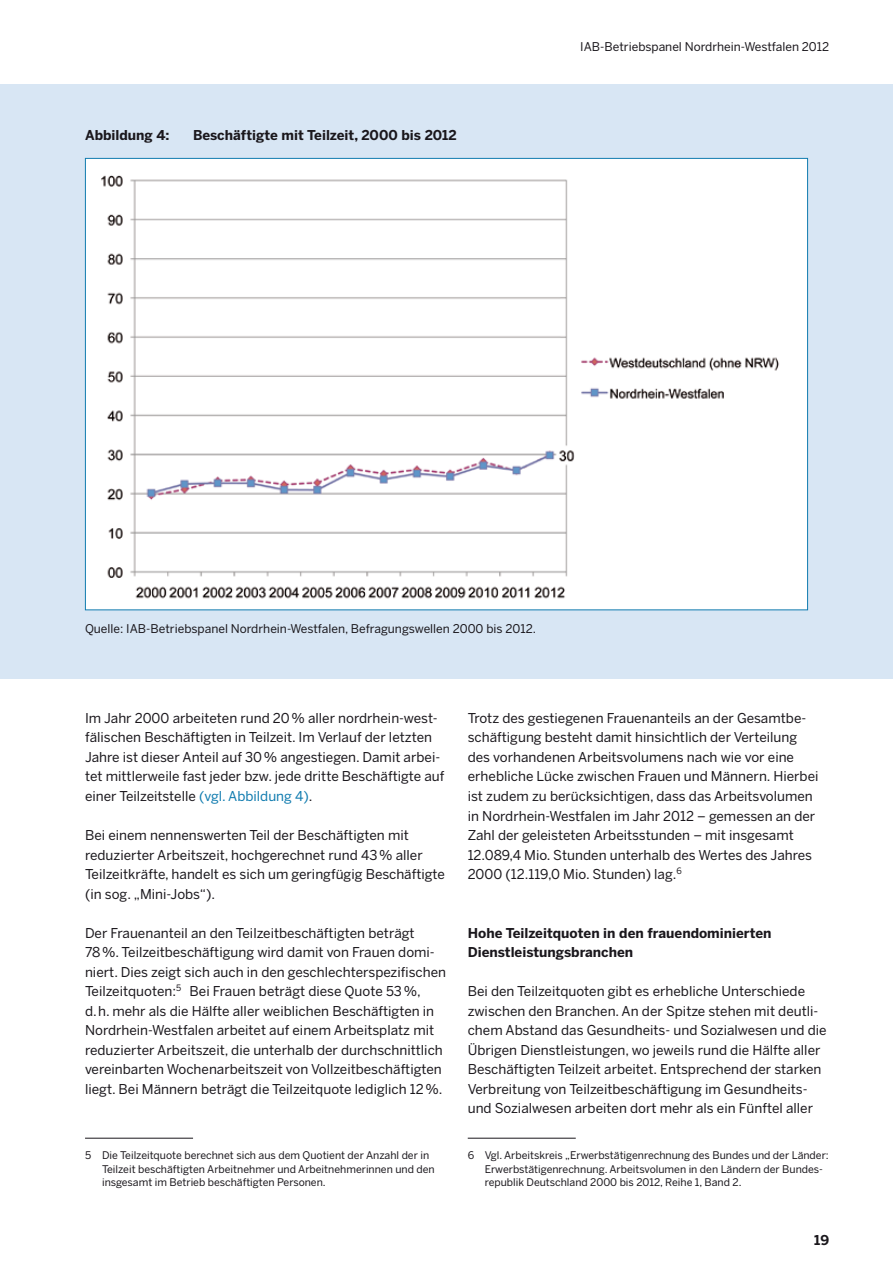
<style>
.page{position:relative;width:893px;height:1263px;background:#fff}
.page>*{position:absolute;margin:0;border:0;box-sizing:border-box;transform-origin:0 0}
.Fließ_Abst{font:13.5px/19.5px "Benton Sans";color:#1a171c}
.Fließ{font:13.5px/19.5px "Benton Sans";color:#1a171c}
.H4--Über{font:700 13.5px/19.5px "Benton Sans";color:#1a171c}
.BU_Abbildung{font:700 13.5px "Benton Sans";color:#1a171c}
.BU_Quelle{font:12px "Benton Sans";color:#1a171c}
.Fußnotentext{font:10.5px/13.5px "Benton Sans";color:#1a171c}
.s1{color:#0f7baf}
</style>
<div class="page">
<hr style="left:85px;top:1138px;width:108px;height:1px;background:#1a171c">
<hr style="left:468px;top:1138px;width:108px;height:1px;background:#1a171c">
<div style="left:0;top:84px;width:893px;height:594px;background:#d8e6f4"></div>
<img style="left:87px;top:164px;width:717px;height:442px">
<p class="BU_Abbildung" style="left:85px;top:127px;width:86px">Abbildung 4:</p>
<p class="BU_Abbildung" style="left:193px;top:127px;width:265px">Beschäftigte mit Teilzeit, 2000 bis 2012</p>
<p class="BU_Quelle" style="left:580px;top:39px;width:250px">IAB-Betriebspanel Nordrhein-Westfalen 2012</p>
<p class="BU_Quelle" style="left:85px;top:622px;width:452px">Quelle: IAB-Betriebspanel Nordrhein-Westfalen, Befragungswellen 2000 bis 2012.</p>
<p class="Fließ_Abst" style="left:85px;top:708px;width:361px">Im Jahr 2000 arbeiteten rund 20% aller nordrhein-west&shy;fälischen Beschäftigten in Teilzeit. Im Verlauf der letzten Jahre ist dieser Anteil auf 30% angestiegen. Damit arbei&shy;tet mittlerweile fast jeder bzw. jede dritte Beschäftigte auf einer Teilzeitstelle <span class="s1">(vgl. Abbildung 4)</span>.</p>
<p class="Fließ_Abst" style="left:85px;top:825px;width:362px">Bei einem nennenswerten Teil der Beschäftigten mit reduzierter Arbeitszeit, hochgerechnet rund 43% aller Teilzeitkräfte, handelt es sich um geringfügig Beschäftigte (in sog. „Mini-Jobs“).</p>
<p class="Fließ_Abst" style="left:85px;top:923px;width:363px">Der Frauenanteil an den Teilzeitbeschäftigten beträgt 78%. Teilzeitbeschäftigung wird damit von Frauen domi&shy;niert. Dies zeigt sich auch in den geschlechterspezifischen Teilzeitquoten:<sup>5</sup><sup>3</sup> Bei Frauen beträgt diese Quote 53%, d.h. mehr als die Hälfte aller weiblichen Beschäftigten in Nordrhein-Westfalen arbeitet auf einem Arbeitsplatz mit reduzierter Arbeitszeit, die unterhalb der durchschnittlich vereinbarten Wochenarbeitszeit von Vollzeitbeschäftigten liegt. Bei Männern beträgt die Teilzeitquote lediglich 12%.</p>
<p class="Fußnotentext" style="left:102px;top:1149px;width:334px;text-indent:-17px">5 Die Teilzeitquote berechnet sich aus dem Quotient der Anzahl der in<br>Teilzeit beschäftigten Arbeitnehmer und Arbeitnehmerinnen und den insgesamt im Betrieb beschäftigten Personen.</p>
<p class="Fließ" style="left:468px;top:708px;width:352px">Trotz des gestiegenen Frauenanteils an der Gesamtbe&shy;schäftigung besteht damit hinsichtlich der Verteilung des vorhandenen Arbeitsvolumens nach wie vor eine erhebliche Lücke zwischen Frauen und Männern. Hierbei ist zudem zu berücksichtigen, dass das Arbeitsvolumen in Nordrhein-Westfalen im Jahr 2012 – gemessen an der Zahl der geleisteten Arbeitsstunden – mit insgesamt 12.089,4 Mio. Stunden unterhalb des Wertes des Jahres 2000 (12.119,0 Mio. Stunden) lag.<sup>6</sup><sup>4</sup></p>
<p class="H4--Über" style="left:468px;top:923px;width:305px">Hohe Teilzeitquoten in den frauendominierten<br>Dienstleistungsbranchen</p>
<p class="Fließ_Abst" style="left:468px;top:981px;width:360px">Bei den Teilzeitquoten gibt es erhebliche Unterschiede zwischen den Branchen. An der Spitze stehen mit deutli&shy;chem Abstand das Gesundheits- und Sozialwesen und die Übrigen Dienstleistungen, wo jeweils rund die Hälfte aller Beschäftigten Teilzeit arbeitet. Entsprechend der starken Verbreitung von Teilzeitbeschäftigung im Gesundheits&shy;und Sozialwesen arbeiten dort mehr als ein Fünftel aller</p>
<p class="Fußnotentext" style="left:485px;top:1149px;width:346px;text-indent:-17px">6 Vgl. Arbeitskreis „Erwerbstätigenrechnung des Bundes und der Länder:<br>Erwerbstätigenrechnung. Arbeitsvolumen in den Ländern der Bundes&shy;republik Deutschland 2000 bis 2012, Reihe 1, Band 2.</p>
<p class="H4--Über" style="left:814px;top:1230px;width:16px">19</p>
</div>
